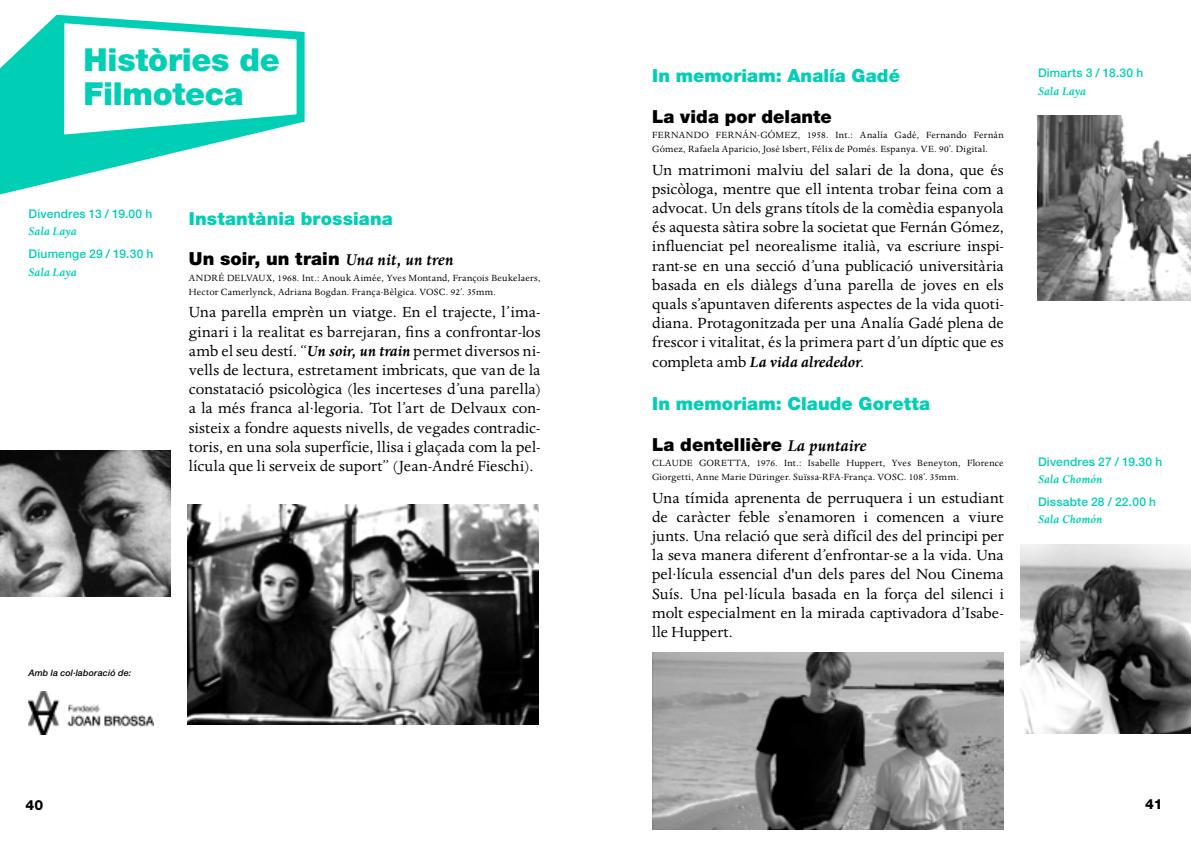
<style>
.page{position:relative;width:1191px;height:845px;background:#fff}
.page>*{position:absolute;margin:0;border:0;box-sizing:border-box;transform-origin:0 0}
.t1{font:900 31.8px/33.6px "Helvetica Neue LT";letter-spacing:-.01em;color:#00cfb5}
.t2{font:900 18px "Helvetica Neue LT";letter-spacing:.005em;color:#000}
.t3{font:900 18px "Helvetica Neue LT";letter-spacing:.005em;color:#00cfb5}
.t4{font:17px/19.2px "Dante";letter-spacing:.005em;color:#000;text-align:justify}
.t5{font:800 14px "Helvetica Neue LT";color:#000}
.t6{font:italic 700 12.8px "Dante";letter-spacing:.01em;color:#00cfb5}
.t7{font:500 12px "Helvetica Neue LT";letter-spacing:.015em;color:#00cfb5}
.t8{font:10.4px/13.6px "Dante";letter-spacing:.025em;color:#000}
.t9{font:italic 500 9px "Helvetica Neue LT";letter-spacing:.015em;color:#000}
.s1{font-family:"Dante";font-weight:700;font-style:italic}
.s2{font-weight:700;font-style:italic}
</style>
<div class="page">
<svg style="left:0;top:20px;width:194px;height:174px;fill:#00cfb5"></svg>
<svg style="left:51px;top:14px;width:254px;height:134px"></svg>
<img style="left:0;top:451px;width:170px;height:146px">
<img style="left:187px;top:505px;width:352px;height:219px">
<img style="left:28px;top:692px;width:125px;height:42px">
<img style="left:1037px;top:116px;width:154px;height:184px">
<img style="left:1020px;top:544px;width:171px;height:189px">
<img style="left:652px;top:653px;width:351px;height:176px">
<h1 class="t1" style="left:84px;top:43px;width:197px">Històries de<br>Filmoteca</h1>
<p class="t7" style="left:29px;top:207px;width:125px">Divendres 13 / 19.00 h</p>
<p class="t6" style="left:29px;top:224px;width:49px">Sala Laya</p>
<p class="t7" style="left:29px;top:247px;width:126px">Diumenge 29 / 19.30 h</p>
<p class="t6" style="left:29px;top:265px;width:49px">Sala Laya</p>
<p class="t3" style="left:189px;top:207px;width:205px">Instantània brossiana</p>
<p class="t2" style="left:189px;top:248px;width:266px">Un soir, un train <span class="s1">Una nit, un tren</span></p>
<p class="t8" style="left:189px;top:272px;width:353px">ANDRÉ DELVAUX, 1968. Int.: Anouk Aimée, Yves Montand, François Beukelaers,<br>Hector Camerlynck, Adriana Bogdan. França-Bèlgica. VOSC. 92’. 35mm.</p>
<p class="t4" style="left:189px;top:303px;width:353px">Una parella emprèn un viatge. En el trajecte, l’ima&shy;ginari i la realitat es barrejaran, fins a confrontar-los amb el seu destí. “<span class="s2">Un soir, un train</span> permet diversos ni&shy;vells de lectura, estretament imbricats, que van de la constatació psicològica (les incerteses d’una parella) a la més franca al·legoria. Tot l’art de Delvaux con&shy;sisteix a fondre aquests nivells, de vegades contradic&shy;toris, en una sola superfície, llisa i glaçada com la pel· lícula que li serveix de suport” (Jean-André Fieschi).</p>
<p class="t9" style="left:28px;top:667px;width:104px">Amb la col·laboració de:</p>
<p class="t3" style="left:652px;top:65px;width:249px">In memoriam: Analía Gadé</p>
<p class="t2" style="left:652px;top:105px;width:181px">La vida por delante</p>
<p class="t8" style="left:652px;top:129px;width:353px">FERNANDO FERNÁN-GÓMEZ, 1958. Int.: Analía Gadé, Fernando Fernán<br>Gómez, Rafaela Aparicio, José Isbert, Félix de Pomés. Espanya. VE. 90’. Digital.</p>
<p class="t4" style="left:652px;top:160px;width:353px">Un matrimoni malviu del salari de la dona, que és psicòloga, mentre que ell intenta trobar feina com a advocat. Un dels grans títols de la comèdia espanyola és aquesta sàtira sobre la societat que Fernán Gómez, influenciat pel neorealisme italià, va escriure inspi&shy;rant-se en una secció d’una publicació universitària basada en els diàlegs d’una parella de joves en els quals s’apuntaven diferents aspectes de la vida quoti&shy;diana. Protagonitzada per una Analía Gadé plena de frescor i vitalitat, és la primera part d’un díptic que es completa amb <span class="s2">La vida alrededor</span>.</p>
<p class="t3" style="left:652px;top:393px;width:279px">In memoriam: Claude Goretta</p>
<p class="t2" style="left:652px;top:433px;width:215px">La dentellière <span class="s1">La puntaire</span></p>
<p class="t8" style="left:652px;top:457px;width:353px">CLAUDE GORETTA, 1976. Int.: Isabelle Huppert, Yves Beneyton, Florence<br>Giorgetti, Anne Marie Düringer. Suïssa-RFA-França. VOSC. 108’. 35mm.</p>
<p class="t4" style="left:652px;top:488px;width:353px">Una tímida aprenenta de perruquera i un estudiant de caràcter feble s’enamoren i comencen a viure junts. Una relació que serà difícil des del principi per la seva manera diferent d’enfrontar-se a la vida. Una pel·lícula essencial d'un dels pares del Nou Cinema Suís. Una pel·lícula basada en la força del silenci i molt especialment en la mirada captivadora d’Isabe&shy;lle Huppert.</p>
<p class="t7" style="left:1038px;top:66px;width:107px">Dimarts 3 / 18.30 h</p>
<p class="t6" style="left:1038px;top:84px;width:49px">Sala Laya</p>
<p class="t7" style="left:1038px;top:454px;width:126px">Divendres 27 / 19.30 h</p>
<p class="t6" style="left:1038px;top:472px;width:66px">Sala Chomón</p>
<p class="t7" style="left:1038px;top:495px;width:119px">Dissabte 28 / 22.00 h</p>
<p class="t6" style="left:1038px;top:512px;width:66px">Sala Chomón</p>
<p class="t5" style="left:26px;top:796px;width:19px">40</p>
<p class="t5" style="left:1145px;top:795px;width:19px">41</p>
</div>
